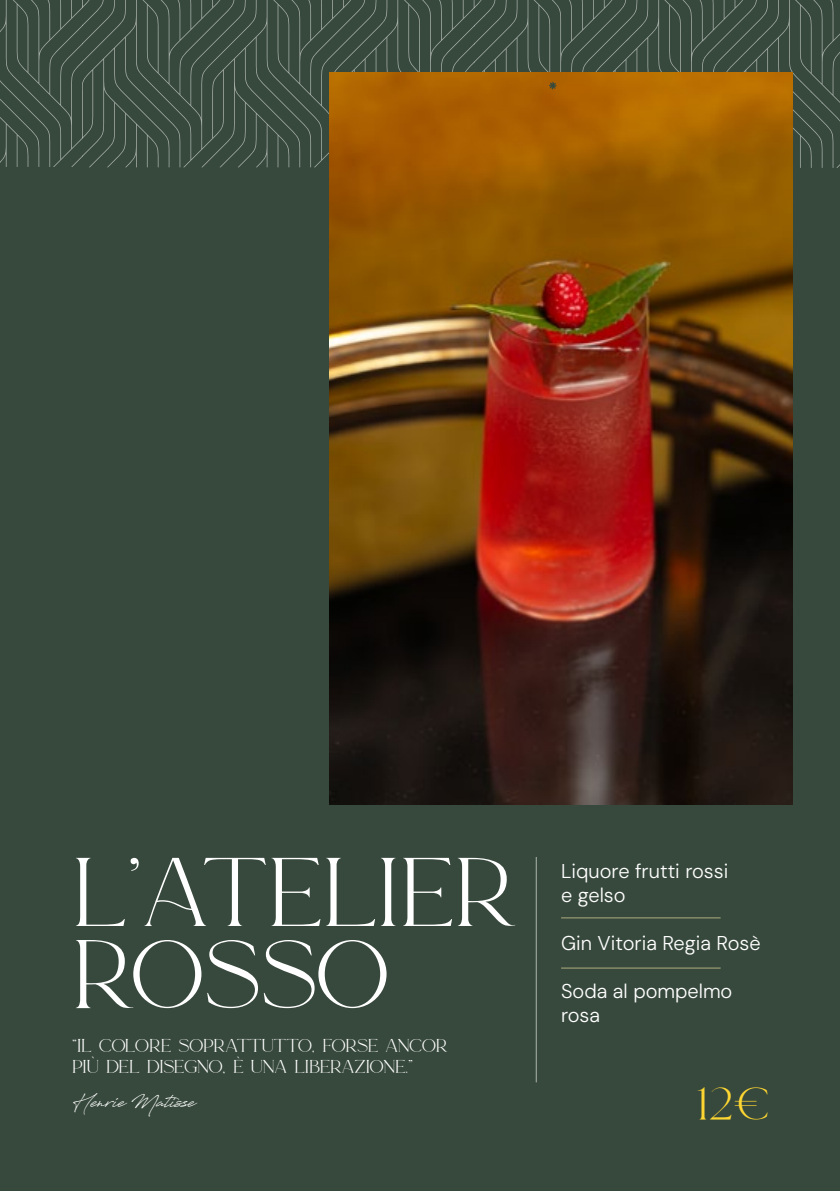
<style>
.page{position:relative;width:840px;height:1191px;background:#fff}
.page>*{position:absolute;margin:0;border:0;box-sizing:border-box;transform-origin:0 0}
.t1{font:100px/82.2px "Le Major";color:#fff}
.t2{font:47.8px "Le Major";color:#ffd732}
.t3{font:300 20px/24px "DM Sans 18 pt";color:#fff}
.t4{font:19.2px/21px "Le Major";color:#fff}
.t5{font:19.2px "Antro Vectra Bolder";color:#fff}
</style>
<div class="page">
<div style="left:0;top:0;width:839px;height:1191px;background:#37493d"></div>
<svg style="left:0;top:0;width:82px;height:167px"></svg>
<svg style="left:474px;top:0;width:365px;height:168px"></svg>
<svg style="left:82px;top:0;width:392px;height:167px"></svg>
<img style="left:329px;top:72px;width:463px;height:732px">
<svg style="left:548px;top:82px;width:8px;height:8px"></svg>
<hr style="left:535px;top:857px;width:1px;height:225px;background:#fff">
<hr style="left:561px;top:917px;width:159px;height:1px;background:#fff1ac">
<hr style="left:561px;top:967px;width:159px;height:1px;background:#fff1ac">
<h1 class="t1" style="left:72px;top:871px;width:444px">L’ATELIER<br>ROSSO</h1>
<p class="t4" style="left:72px;top:1038px;width:377px">“IL COLORE SOPRATTUTTO, FORSE ANCOR<br>PIÙ DEL DISEGNO, È UNA LIBERAZIONE.”</p>
<p class="t5" style="left:72px;top:1088px;width:124px">Henrie Matisse</p>
<p class="t3" style="left:561px;top:859px;width:169px">Liquore frutti rossi e gelso</p>
<p class="t3" style="left:561px;top:931px;width:201px">Gin Vitoria Regia Rosè</p>
<p class="t3" style="left:561px;top:979px;width:173px">Soda al pompelmo rosa</p>
<h2 class="t2" style="left:695px;top:1085px;width:75px">12€</h2>
</div>
